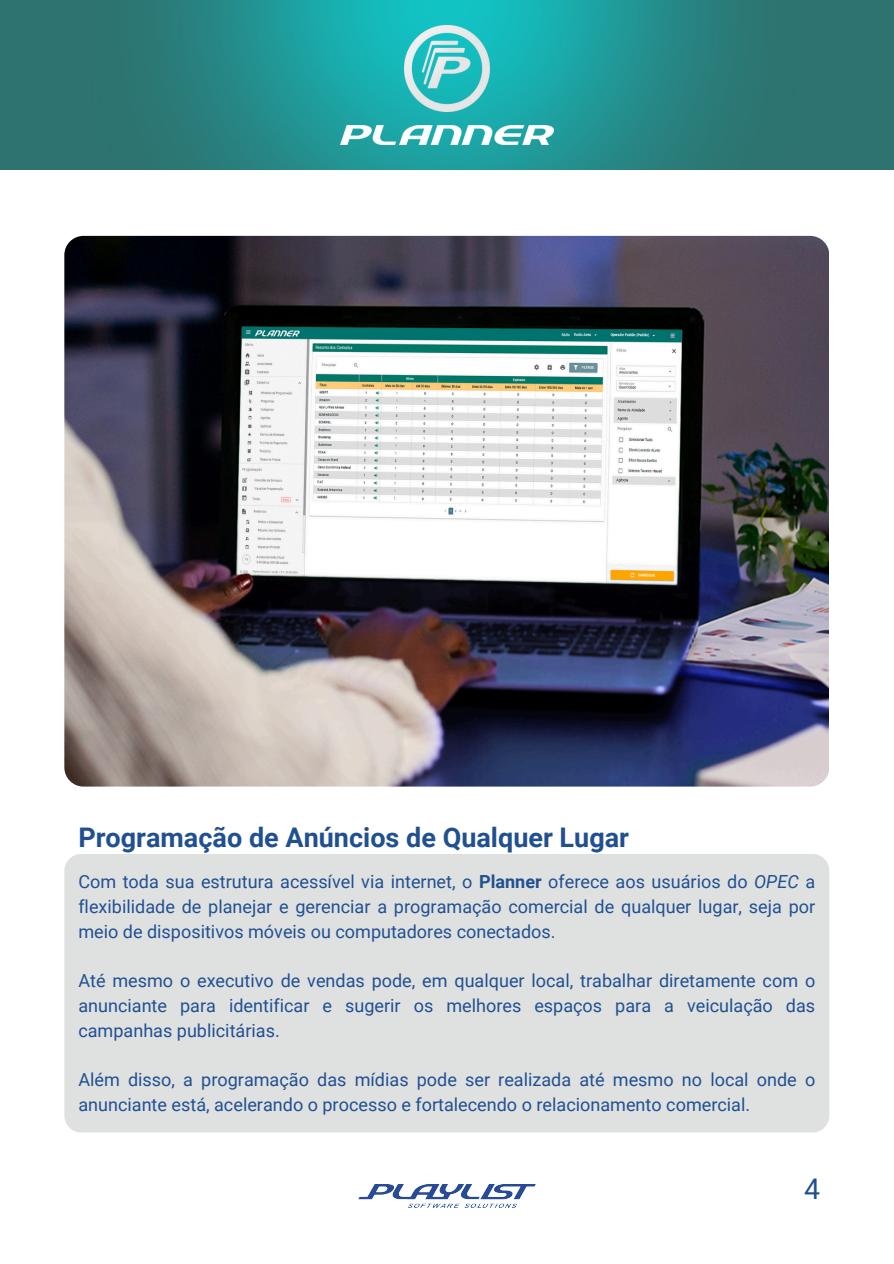
<style>
.page{position:relative;width:894px;height:1264px;background:#fff}
.page>*{position:absolute;margin:0;border:0;box-sizing:border-box;transform-origin:0 0}
.t1{font:28.5px "Roboto";color:#215091}
.t2{font:700 27px "Roboto";color:#215091}
.t3{font:18px/24.8px "Roboto";color:#215091;text-align:justify}
.s1{font-weight:700}
.s2{font-style:italic}
</style>
<div class="page">
<img style="left:64px;top:236px;width:764px;height:550px;border-radius:19px">
<div style="left:0;top:0;width:893px;height:170px;background:#2e7370"></div>
<img style="left:174px;top:0;width:545px;height:170px">
<img style="left:340px;top:125px;width:213px;height:19px">
<img style="left:404px;top:26px;width:85px;height:85px">
<div style="left:64px;top:854px;width:765px;height:278px;background:#dfe1e1"></div>
<img style="left:358px;top:1184px;width:177px;height:23px">
<h1 class="t2" style="left:78px;top:821px;width:552px">Programação de Anúncios de Qualquer Lugar</h1>
<p class="t3" style="left:78px;top:869px;width:738px">Com toda sua estrutura acessível via internet, o <span class="s1">Planner</span> oferece aos usuários do <span class="s2">OPEC</span> a flexibilidade de planejar e gerenciar a programação comercial de qualquer lugar, seja por meio de dispositivos móveis ou computadores conectados.</p>
<p class="t3" style="left:78px;top:968px;width:738px">Até mesmo o executivo de vendas pode, em qualquer local, trabalhar diretamente com o anunciante para identificar e sugerir os melhores espaços para a veiculação das campanhas publicitárias.</p>
<p class="t3" style="left:78px;top:1067px;width:738px">Além disso, a programação das mídias pode ser realizada até mesmo no local onde o anunciante está, acelerando o processo e fortalecendo o relacionamento comercial.</p>
<h1 class="t1" style="left:804px;top:1172px;width:17px">4</h1>
</div>
